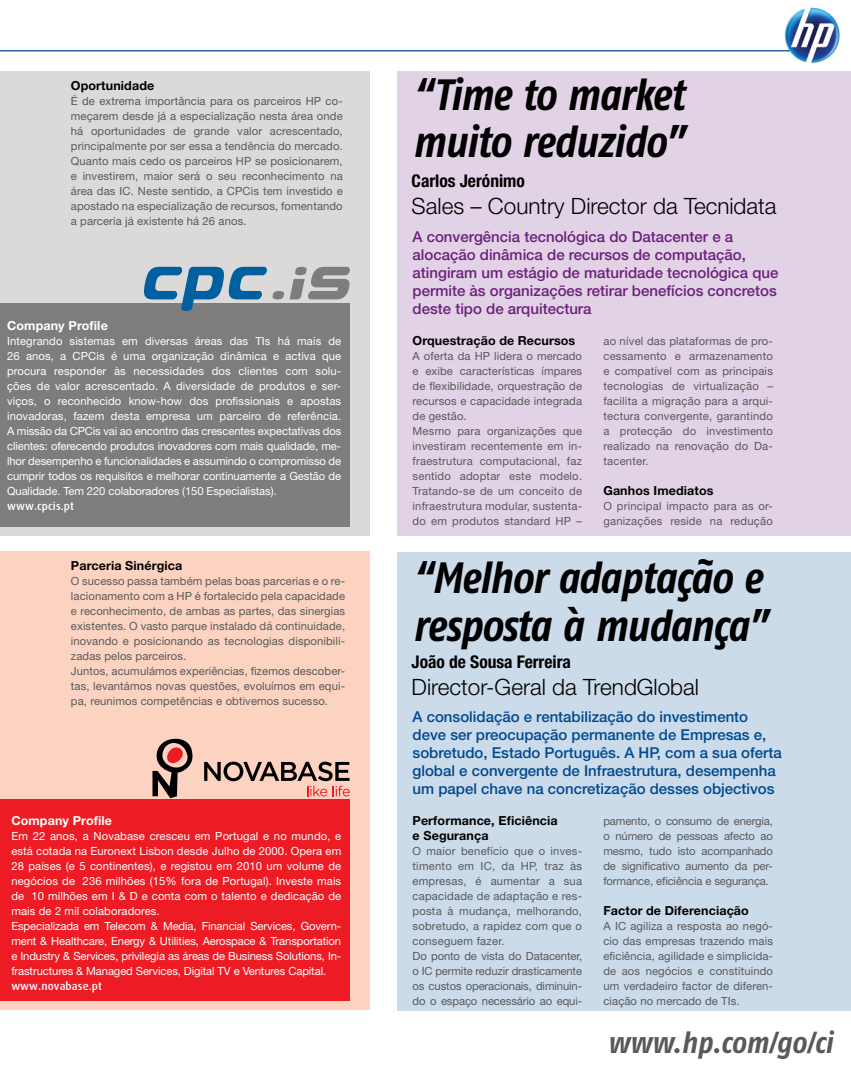
<style>
.page{position:relative;width:851px;height:1081px;background:#fff}
.page>*{position:absolute;margin:0;border:0;box-sizing:border-box;transform-origin:0 0}
.t1{font:italic 700 43.75px/47.5px "Fago Co";letter-spacing:-.02em;color:#000}
.t2{font:italic 700 30px "Fago Co";color:#58595b}
.t3{font:300 22.5px "Helvetica Neue";color:#000}
.t4{font:700 condensed 17.5px "Helvetica Neue";color:#000}
.t5{font:500 15px/18px "Helvetica Neue";color:#004990}
.t6{font:500 15px/18px "Helvetica Neue";color:#6c207e}
.t7{font:700 12.5px/15px "Helvetica Neue";letter-spacing:.01em;color:#000}
.t8{font:700 12.5px "Helvetica Neue";letter-spacing:.01em;color:#fff}
.t9{font:11.25px/15px "Helvetica Neue";letter-spacing:.01em;color:#58595b;text-align:justify}
.t10{font:11.25px/15px "Helvetica Neue";letter-spacing:-.01em;color:#fff;text-align:justify}
.t11{font:11.25px/15px "Helvetica Neue";letter-spacing:.01em;color:#fff}
.t12{font:500 11.25px "Dax";letter-spacing:.01em;color:#fff}
</style>
<div class="page">
<div style="left:0;top:71px;width:370px;height:464px;background:#dbdad9"></div>
<div style="left:0;top:303px;width:350px;height:223px;background:#7e7d7c"></div>
<div style="left:0;top:552px;width:370px;height:458px;background:#fcd3c1"></div>
<div style="left:0;top:799px;width:350px;height:201px;background:#ed1c24"></div>
<svg style="left:204px;top:761px;width:146px;height:35px"></svg>
<svg style="left:152px;top:738px;width:41px;height:60px"></svg>
<div style="left:398px;top:71px;width:452px;height:464px;background:#e2d2e5"></div>
<div style="left:398px;top:552px;width:452px;height:458px;background:#ccdbe9"></div>
<img style="left:782px;top:7px;width:59px;height:57px">
<svg style="left:144px;top:266px;width:206px;height:45px"></svg>
<hr style="left:0;top:50px;width:789px;height:1px;background:#004990">
<p class="t7" style="left:71px;top:78px;width:85px">Oportunidade</p>
<p class="t9" style="left:71px;top:93px;width:273px">É de extrema importância para os parceiros HP co&shy;meçarem desde já a especialização nesta área onde há oportunidades de grande valor acrescentado, principalmente por ser essa a tendência do mercado.<br>Quanto mais cedo os parceiros HP se posicionarem, e investirem, maior será o seu reconhecimento na área das IC. Neste sentido, a CPCis tem investido e apostado na especialização de recursos, fomentando a parceria já existente há 26 anos.</p>
<p class="t8" style="left:7px;top:318px;width:102px">Company Profile</p>
<p class="t10" style="left:7px;top:333px;width:335px">Integrando sistemas em diversas áreas das TIs há mais de 26 anos, a CPCis é uma organização dinâmica e activa que procura responder às necessidades dos clientes com solu&shy;ções de valor acrescentado. A diversidade de produtos e ser&shy;viços, o reconhecido know-how dos profissionais e apostas inovadoras, fazem desta empresa um parceiro de referência.<br>A missão da CPCis vai ao encontro das crescentes expectativas dos clientes: oferecendo produtos inovadores com mais qualidade, me&shy;lhor desempenho e funcionalidades e assumindo o compromisso de cumprir todos os requisitos e melhorar continuamente a Gestão de Qualidade. Tem 220 colaboradores (150 Especialistas).</p>
<p class="t12" style="left:7px;top:499px;width:68px">www.cpcis.pt</p>
<p class="t7" style="left:71px;top:558px;width:113px">Parceria Sinérgica</p>
<p class="t9" style="left:71px;top:573px;width:276px;text-align:left">O sucesso passa também pelas boas parcerias e o re&shy;lacionamento com a HP é fortalecido pela capacidade e reconhecimento, de ambas as partes, das sinergias existentes. O vasto parque instalado dá continuidade, inovando e posicionando as tecnologias disponibili&shy;zadas pelos parceiros.<br>Juntos, acumulámos experiências, fizemos descober&shy;tas, levantámos novas questões, evoluímos em equi&shy;pa, reunimos competências e obtivemos sucesso.</p>
<p class="t8" style="left:11px;top:813px;width:102px">Company Profile</p>
<p class="t11" style="left:11px;top:828px;width:331px">Em 22 anos, a Novabase cresceu em Portugal e no mundo, e está cotada na Euronext Lisbon desde Julho de 2000. Opera em 28 países (e 5 continentes), e registou em 2010 um volume de negócios de €236 milhões (15% fora de Portugal). Investe mais de €10 milhões em I &amp; D e conta com o talento e dedicação de mais de 2 mil colaboradores.<br>Especializada em Telecom &amp; Media, Financial Services, Govern&shy;ment &amp; Healthcare, Energy &amp; Utilities, Aerospace &amp; Transportation e Industry &amp; Services, privilegia as áreas de Business Solutions, In&shy;frastructures &amp; Managed Services, Digital TV e Ventures Capital.</p>
<p class="t12" style="left:11px;top:979px;width:92px">www.novabase.pt</p>
<h1 class="t1" style="left:412px;top:70px;width:274px">“Time to market muito reduzido”</h1>
<h3 class="t4" style="left:411px;top:170px;width:115px">Carlos Jerónimo</h3>
<h3 class="t3" style="left:411px;top:192px;width:366px">Sales – Country Director da Tecnidata</h3>
<h3 class="t6" style="left:412px;top:227px;width:367px">A convergência tecnológica do Datacenter e a alocação dinâmica de recursos de computação, atingiram um estágio de maturidade tecnológica que permite às organizações retirar benefícios concretos deste tipo de arquitectura</h3>
<p class="t7" style="left:412px;top:333px;width:164px">Orquestração de Recursos</p>
<p class="t9" style="left:412px;top:348px;width:171px;text-align:left">A oferta da HP lidera o mercado e exibe características ímpares de flexibilidade, orquestração de recursos e capacidade integrada de gestão.<br>Mesmo para organizações que investiram recentemente em in&shy;fraestrutura computacional, faz sentido adoptar este modelo.<br>Tratando-se de um conceito de infraestrutura modular, sustenta&shy;do em produtos standard HP –</p>
<p class="t9" style="left:603px;top:333px;width:171px">ao nível das plataformas de pro&shy;cessamento e armazenamento e compatível com as principais tecnologias de virtualização – facilita a migração para a arqui&shy;tectura convergente, garantindo a protecção do investimento realizado na renovação do Da&shy;tacenter.</p>
<p class="t7" style="left:603px;top:483px;width:112px">Ganhos Imediatos</p>
<p class="t9" style="left:603px;top:498px;width:171px">O principal impacto para as or&shy;ganizações reside na redução</p>
<h1 class="t1" style="left:412px;top:554px;width:356px">“Melhor adaptação e resposta à mudança”</h1>
<h3 class="t4" style="left:411px;top:651px;width:161px">João de Sousa Ferreira</h3>
<h3 class="t3" style="left:411px;top:673px;width:289px">Director-Geral da TrendGlobal</h3>
<p class="t5" style="left:412px;top:708px;width:371px">A consolidação e rentabilização do investimento deve ser preocupação permanente de Empresas e, sobretudo, Estado Português. A HP, com a sua oferta global e convergente de Infraestrutura, desempenha um papel chave na concretização desses objectivos</p>
<p class="t7" style="left:412px;top:813px;width:147px">Performance, Eficiência e Segurança</p>
<p class="t9" style="left:412px;top:843px;width:171px;text-align:left">O maior benefício que o inves&shy;timento em IC, da HP, traz às empresas, é aumentar a sua capacidade de adaptação e res&shy;posta à mudança, melhorando, sobretudo, a rapidez com que o conseguem fazer.<br>Do ponto de vista do Datacenter, o IC permite reduzir drasticamente os custos operacionais, diminuin&shy;do o espaço necessário ao equi-</p>
<p class="t9" style="left:603px;top:813px;width:171px">pamento, o consumo de energia, o número de pessoas afecto ao mesmo, tudo isto acompanhado de significativo aumento da per&shy;formance, eficiência e segurança.</p>
<p class="t7" style="left:603px;top:903px;width:147px">Factor de Diferenciação</p>
<p class="t9" style="left:603px;top:918px;width:171px">A IC agiliza a resposta ao negó&shy;cio das empresas trazendo mais eficiência, agilidade e simplicida&shy;de aos negócios e constituindo um verdadeiro factor de diferen&shy;ciação no mercado de TIs.</p>
<h2 class="t2" style="left:607px;top:1025px;width:227px">www.hp.com/go/ci</h2>
</div>
